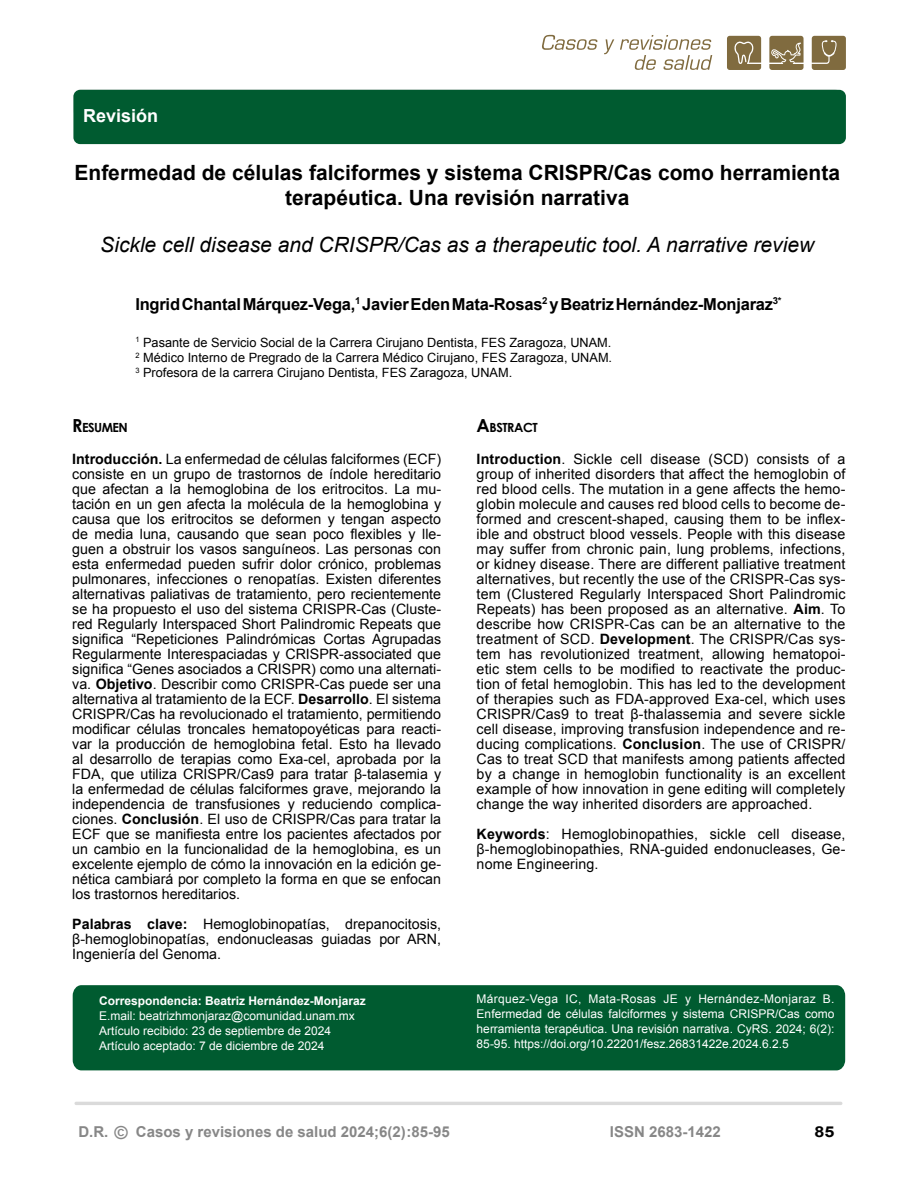
<style>
.page{position:relative;width:918px;height:1188px;background:#fff}
.page>*{position:absolute;margin:0;border:0;box-sizing:border-box;transform-origin:0 0}
.t1{font:700 21px/25.2px "Arial";color:#000;text-align:center}
.t2{font:italic 21px "Arial";color:#000}
.t3{font:700 18px "Arial";color:#fff}
.t4{font:700 18px "Arial";color:#878787}
.t5{font:700 16.5px "Arial";letter-spacing:-.015em;color:#000}
.t6{font:700 15px "Arial";color:#878787}
.t7{font:700 15px "Arial";color:#000;scale:1.2 1}
.t8{font:14.25px/15px "Arial";letter-spacing:.005em;color:#000;text-align:justify}
.t9{font:12.75px/15.3px "Arial";color:#000;text-align:justify}
.t10{font:700 12.6px "Century Gothic";letter-spacing:-.035em;color:#000}
.t11{font:12px/15px "Arial";color:#fff}
.t12{font:700 12px "Arial";color:#fff}
.s1{font-size:18px}
.s2{font-weight:700}
</style>
<div class="page">
<div style="left:73px;top:89px;width:769px;height:30px;background:#bacbc3;border-radius:9px"></div>
<div style="left:73px;top:90px;width:773px;height:54px;background:#005b30;border-radius:7px"></div>
<svg style="left:542px;top:35px;width:56px;height:15px"></svg>
<svg style="left:604px;top:39px;width:10px;height:15px"></svg>
<svg style="left:620px;top:35px;width:92px;height:35px"></svg>
<svg style="left:812px;top:36px;width:34px;height:34px"></svg>
<svg style="left:769px;top:36px;width:35px;height:34px"></svg>
<svg style="left:727px;top:36px;width:34px;height:34px"></svg>
<div style="left:73px;top:985px;width:772px;height:85px;background:#005b30"></div>
<hr style="left:74px;top:1102px;width:768px;height:3px;background:#dadada;border-radius:2px">
<p class="t3" style="left:83px;top:104px;width:77px">Revisión</p>
<h1 class="t1" style="left:75px;top:161px;width:767px">Enfermedad de células falciformes y sistema CRISPR/Cas como herramienta terapéutica. Una revisión narrativa</h1>
<h1 class="t2" style="left:100px;top:231px;width:715px">Sickle cell disease and CRISPR/Cas as a therapeutic tool. A narrative review</h1>
<p class="t5" style="left:135px;top:293px;width:648px">Ingrid Chantal Márquez-Vega,<sup>1</sup> Javier Eden Mata-Rosas<sup>2</sup> y Beatriz Hernández-Monjaraz<sup>3*</sup></p>
<p class="t9" style="left:135px;top:335px;width:478px"><sup>1</sup> Pasante de Servicio Social de la Carrera Cirujano Dentista, FES Zaragoza, UNAM.<br><sup>2</sup> Médico Interno de Pregrado de la Carrera Médico Cirujano, FES Zaragoza, UNAM.<br><sup>3</sup> Profesora de la carrera Cirujano Dentista, FES Zaragoza, UNAM.</p>
<p class="t10" style="left:72px;top:420px;width:57px"><span class="s1">R</span>ESUMEN</p>
<p class="t8" style="left:72px;top:451px;width:370px"><span class="s2">Introducción.</span> La enfermedad de células falciformes (ECF) consiste en un grupo de trastornos de índole hereditario que afectan a la hemoglobina de los eritrocitos. La mu&shy;tación en un gen afecta la molécula de la hemoglobina y causa que los eritrocitos se deformen y tengan aspecto de media luna, causando que sean poco flexibles y lle&shy;guen a obstruir los vasos sanguíneos. Las personas con esta enfermedad pueden sufrir dolor crónico, problemas pulmonares, infecciones o renopatías. Existen diferentes alternativas paliativas de tratamiento, pero recientemente se ha propuesto el uso del sistema CRISPR-Cas (Cluste&shy;red Regularly Interspaced Short Palindromic Repeats que significa “Repeticiones Palindrómicas Cortas Agrupadas Regularmente Interespaciadas y CRISPR-associated que significa “Genes asociados a CRISPR) como una alternati&shy;va. <span class="s2">Objetivo</span>. Describir como CRISPR-Cas puede ser una alternativa al tratamiento de la ECF. <span class="s2">Desarrollo</span>. El sistema CRISPR/Cas ha revolucionado el tratamiento, permitiendo modificar células troncales hematopoyéticas para reacti&shy;var la producción de hemoglobina fetal. Esto ha llevado al desarrollo de terapias como Exa-cel, aprobada por la FDA, que utiliza CRISPR/Cas9 para tratar β-talasemia y la enfermedad de células falciformes grave, mejorando la independencia de transfusiones y reduciendo complica&shy;ciones. <span class="s2">Conclusión</span>. El uso de CRISPR/Cas para tratar la ECF que se manifiesta entre los pacientes afectados por un cambio en la funcionalidad de la hemoglobina, es un excelente ejemplo de cómo la innovación en la edición ge&shy;nética cambiará por completo la forma en que se enfocan los trastornos hereditarios.</p>
<p class="t8" style="left:72px;top:917px;width:370px"><span class="s2">Palabras clave:</span> Hemoglobinopatías, drepanocitosis, β-hemoglobinopatías, endonucleasas guiadas por ARN, Ingeniería del Genoma.</p>
<p class="t12" style="left:99px;top:992px;width:268px">Correspondencia: Beatriz Hernández-Monjaraz</p>
<p class="t11" style="left:99px;top:1008px;width:257px">E.mail: beatrizhmonjaraz@comunidad.unam.mx<br>Artículo recibido: 23 de septiembre de 2024<br>Artículo aceptado: 7 de diciembre de 2024</p>
<p class="t10" style="left:477px;top:420px;width:63px"><span class="s1">A</span>BSTRACT</p>
<p class="t8" style="left:477px;top:451px;width:370px"><span class="s2">Introduction</span>. Sickle cell disease (SCD) consists of a group of inherited disorders that affect the hemoglobin of red blood cells. The mutation in a gene affects the hemo&shy;globin molecule and causes red blood cells to become de&shy;formed and crescent-shaped, causing them to be inflex&shy;ible and obstruct blood vessels. People with this disease may suffer from chronic pain, lung problems, infections, or kidney disease. There are different palliative treatment alternatives, but recently the use of the CRISPR-Cas sys&shy;tem (Clustered Regularly Interspaced Short Palindromic Repeats) has been proposed as an alternative. <span class="s2">Aim</span>. To describe how CRISPR-Cas can be an alternative to the treatment of SCD. <span class="s2">Development</span>. The CRISPR/Cas sys&shy;tem has revolutionized treatment, allowing hematopoi&shy;etic stem cells to be modified to reactivate the produc&shy;tion of fetal hemoglobin. This has led to the development of therapies such as FDA-approved Exa-cel, which uses CRISPR/Cas9 to treat β-thalassemia and severe sickle cell disease, improving transfusion independence and re&shy;ducing complications. <span class="s2">Conclusion</span>. The use of CRISPR/ Cas to treat SCD that manifests among patients affected by a change in hemoglobin functionality is an excellent example of how innovation in gene editing will completely change the way inherited disorders are approached.</p>
<p class="t8" style="left:477px;top:827px;width:370px"><span class="s2">Keywords</span>: Hemoglobinopathies, sickle cell disease, β-hemoglobinopathies, RNA-guided endonucleases, Ge&shy;nome Engineering.</p>
<p class="t11" style="left:477px;top:991px;width:359px;text-align:justify">Márquez-Vega IC, Mata-Rosas JE y Hernández-Monjaraz B.<br>Enfermedad de células falciformes y sistema CRISPR/Cas como herramienta terapéutica. Una revisión narrativa. CyRS. 2024; 6(2):<br>85-95. https://doi.org/10.22201/fesz.26831422e.2024.6.2.5</p>
<p class="t6" style="left:78px;top:1122px;width:31px">D.R.</p>
<p class="t6" style="left:136px;top:1122px;width:315px">Casos y revisiones de salud 2024;6(2):85-95</p>
<p class="t6" style="left:610px;top:1122px;width:112px">ISSN 2683-1422</p>
<p class="t4" style="left:115px;top:1121px;width:15px">©</p>
<p class="t7" style="left:814px;top:1122px;width:18px">85</p>
</div>
